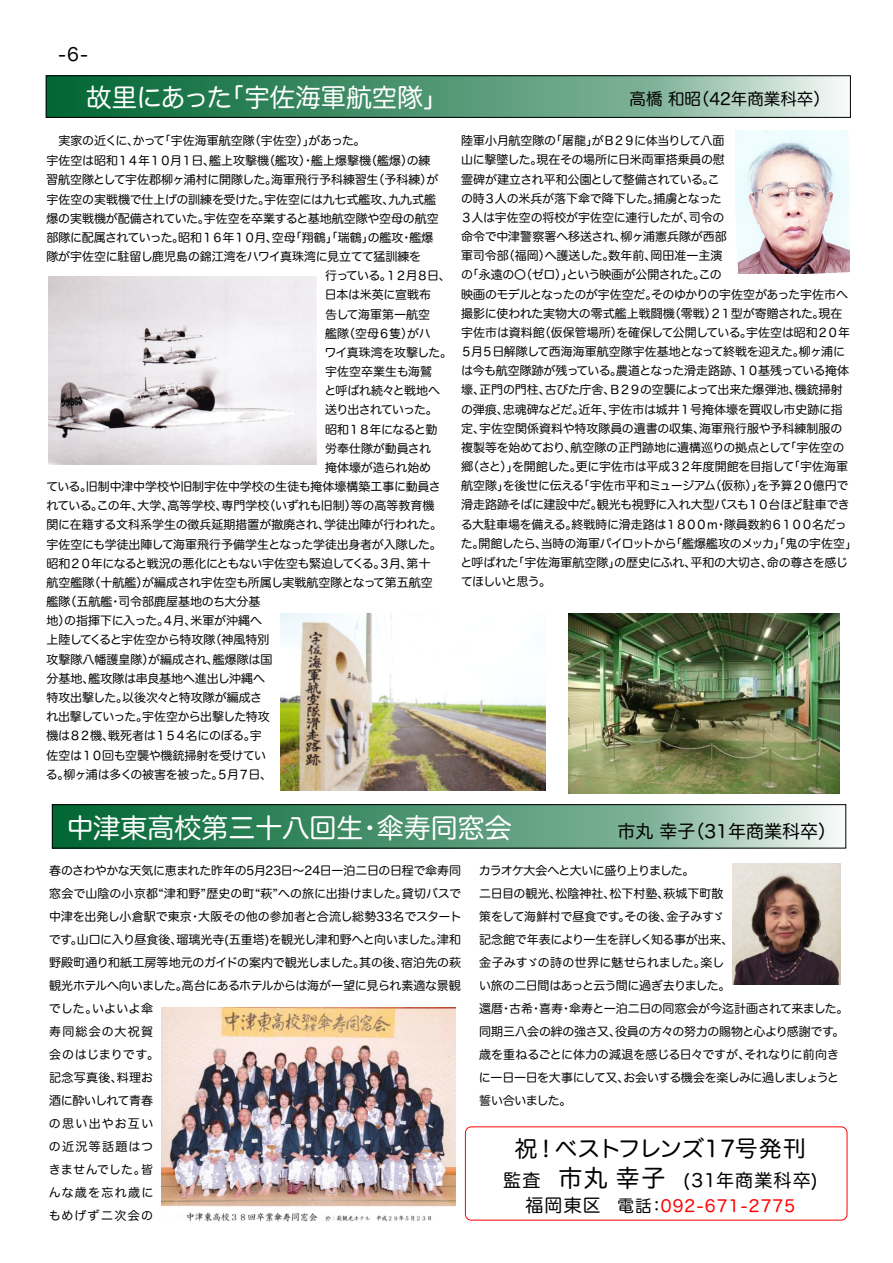
<style>
.page{position:relative;width:893px;height:1263px;background:#fff}
.page>*{position:absolute;margin:0;border:0;box-sizing:border-box;transform-origin:0 0}
.t1{font:27px "Hira Maru Pro W4";color:#fff}
.t2{font:25.5px "Hira Maru Pro W4";color:#fff}
.t3{font:22.5px "Hira Maru Pro W4";color:#000}
.t4{font:18px "Hira Maru Pro W4";color:#000}
.t5{font:18px "Hira Maru Pro W4";letter-spacing:.065em;color:#000}
.t6{font:16.5px "Hira Maru Pro W4";letter-spacing:.065em;color:#f00}
.t7{font:16.5px "Hira Maru Pro W4";color:#000}
.t8{font:12px/19.2px "Hira Maru Pro W4";letter-spacing:-.02em;color:#000}
.t9{font:12px/23px "Hira Maru Pro W4";color:#000}
.t10{font:12px "Hira Maru Pro W4";letter-spacing:-.05em;color:#000}
.t11{font:12px "Hira Maru Pro W4";letter-spacing:-.055em;color:#000}
.t12{font:12px "Hira Maru Pro W4";letter-spacing:-.04em;color:#000}
.t13{font:12px "Hira Maru Pro W4";letter-spacing:-.045em;color:#000}
.t14{font:12px "Hira Maru Pro W4";letter-spacing:-.07em;color:#000}
.t15{font:12px "Hira Maru Pro W4";letter-spacing:-.065em;color:#000}
.s1{font-size:24px}
.s2{font-size:18px;color:#000}
.s3{color:#000}
</style>
<div class="page">
<svg style="left:48px;top:77px;width:793px;height:39px;background:#5c9d7c"></svg>
<div style="left:46px;top:75px;width:805px;height:43px;border:1px solid #000"></div>
<svg style="left:54px;top:806px;width:783px;height:40px;background:#5c9d7c"></svg>
<div style="left:52px;top:804px;width:794px;height:44px;border:1px solid #000"></div>
<img style="left:736px;top:131px;width:113px;height:143px">
<img style="left:281px;top:613px;width:264px;height:177px">
<img style="left:48px;top:276px;width:269px;height:188px">
<img style="left:569px;top:613px;width:270px;height:180px">
<img style="left:732px;top:863px;width:108px;height:121px">
<div style="left:465px;top:1126px;width:382px;height:94px;border:1px solid #f00;border-radius:6px"></div>
<img style="left:162px;top:1007px;width:293px;height:215px">
<h3 class="t4" style="left:58px;top:45px;width:32px">-6-</h3>
<h2 class="t2" style="left:86px;top:84px;width:363px">故⾥にあった「宇佐海軍航空隊」</h2>
<h3 class="t7" style="left:630px;top:91px;width:202px">⾼橋和昭（42年商業科卒）</h3>
<p class="t8" style="left:59px;top:131px;width:309px">実家の近くに、かって「宇佐海軍航空隊（宇佐空）」があった。</p>
<p class="t9" style="left:47px;top:149px;width:386px">宇佐空は昭和１４年１０⽉１⽇、艦上攻撃機（艦攻）・艦上爆撃機（艦爆）の練</p>
<p class="t8" style="left:46px;top:170px;width:393px">習航空隊として宇佐郡柳ヶ浦村に開隊した。海軍⾶⾏予科練習⽣（予科練）が</p>
<p class="t8" style="left:47px;top:189px;width:391px">宇佐空の実戦機で仕上げの訓練を受けた。宇佐空には九七式艦攻、九九式艦</p>
<p class="t8" style="left:47px;top:209px;width:394px">爆の実戦機が配備されていた。宇佐空を卒業すると基地航空隊や空⺟の航空</p>
<p class="t12" style="left:47px;top:231px;width:388px">部隊に配属されていった。昭和１６年１０⽉、空⺟「翔鶴」「瑞鶴」の艦攻・艦爆</p>
<p class="t8" style="left:47px;top:247px;width:376px">隊が宇佐空に駐留し⿅児島の錦江湾をハワイ真珠湾に⾒⽴てて猛訓練を</p>
<p class="t8" style="left:325px;top:266px;width:127px">⾏っている。１２⽉８⽇、</p>
<p class="t8" style="left:325px;top:285px;width:108px">⽇本は⽶英に宣戦布</p>
<p class="t8" style="left:325px;top:304px;width:106px">告して海軍第⼀航空</p>
<p class="t8" style="left:325px;top:324px;width:107px">艦隊（空⺟６隻）がハ</p>
<p class="t8" style="left:325px;top:343px;width:129px">ワイ真珠湾を攻撃した。</p>
<p class="t9" style="left:325px;top:360px;width:109px">宇佐空卒業⽣も海鷲</p>
<p class="t8" style="left:324px;top:381px;width:117px">と呼ばれ続々と戦地へ</p>
<p class="t14" style="left:325px;top:404px;width:114px">送り出されていった。</p>
<p class="t15" style="left:325px;top:423px;width:114px">昭和１８年になると勤</p>
<p class="t8" style="left:325px;top:439px;width:108px">労奉仕隊が動員され</p>
<p class="t8" style="left:325px;top:458px;width:107px">掩体壕が造られ始め</p>
<p class="t8" style="left:46px;top:477px;width:396px">ている。旧制中津中学校や旧制宇佐中学校の⽣徒も掩体壕構築⼯事に動員さ</p>
<p class="t8" style="left:46px;top:496px;width:389px">れている。この年、⼤学、⾼等学校、専⾨学校（いずれも旧制）等の⾼等教育機</p>
<p class="t8" style="left:46px;top:515px;width:397px">関に在籍する⽂科系学⽣の徴兵延期措置が撤廃され、学徒出陣が⾏われた。</p>
<p class="t8" style="left:46px;top:534px;width:397px">宇佐空にも学徒出陣して海軍⾶⾏予備学⽣となった学徒出⾝者が⼊隊した。</p>
<p class="t10" style="left:46px;top:557px;width:386px">昭和２０年になると戦況の悪化にともない宇佐空も緊迫してくる。３⽉、第⼗</p>
<p class="t9" style="left:46px;top:571px;width:388px">航空艦隊（⼗航艦）が編成され宇佐空も所属し実戦航空隊となって第五航空</p>
<p class="t9" style="left:46px;top:590px;width:216px">艦隊（五航艦・司令部⿅屋基地のち⼤分基</p>
<p class="t9" style="left:46px;top:609px;width:217px">地）の指揮下に⼊った。４⽉、⽶軍が沖縄へ</p>
<p class="t10" style="left:46px;top:634px;width:224px">上陸してくると宇佐空から特攻隊（神⾵特別</p>
<p class="t9" style="left:46px;top:648px;width:227px">攻撃隊⼋幡護皇隊）が編成され、艦爆隊は国</p>
<p class="t8" style="left:46px;top:669px;width:220px">分基地、艦攻隊は串良基地へ進出し沖縄へ</p>
<p class="t8" style="left:46px;top:688px;width:217px">特攻出撃した。以後次々と特攻隊が編成さ</p>
<p class="t11" style="left:46px;top:711px;width:225px">れ出撃していった。宇佐空から出撃した特攻</p>
<p class="t11" style="left:46px;top:730px;width:217px">機は８２機、戦死者は１５４名にのぼる。宇</p>
<p class="t8" style="left:46px;top:745px;width:221px">佐空は１０回も空襲や機銃掃射を受けてい</p>
<p class="t13" style="left:46px;top:768px;width:228px">る。柳ヶ浦は多くの被害を被った。５⽉７⽇、</p>
<p class="t8" style="left:460px;top:131px;width:398px">陸軍⼩⽉航空隊の「屠⿓」がＢ２９に体当りして⼋⾯<br>⼭に撃墜した。現在その場所に⽇⽶両軍搭乗員の慰<br>霊碑が建⽴され平和公園として整備されている。こ<br>の時３⼈の⽶兵が落下傘で降下した。捕虜となった<br>３⼈は宇佐空の将校が宇佐空に連⾏したが、司令の<br>命令で中津警察署へ移送され、柳ヶ浦憲兵隊が⻄部<br>軍司令部（福岡）へ護送した。数年前、岡⽥准⼀主演<br>の「永遠の〇（ゼロ）」という映画が公開された。この<br>映画のモデルとなったのが宇佐空だ。そのゆかりの宇佐空があった宇佐市へ撮影に使われた実物⼤の零式艦上戦闘機（零戦）２１型が寄贈された。現在<br>宇佐市は資料館（仮保管場所）を確保して公開している。宇佐空は昭和２０年５⽉５⽇解隊して⻄海海軍航空隊宇佐基地となって終戦を迎えた。柳ヶ浦には今も航空隊跡が残っている。農道となった滑⾛路跡、１０基残っている掩体壕、正⾨の⾨柱、古びた庁舎、Ｂ２９の空襲によって出来た爆弾池、機銃掃射<br>の弾痕、忠魂碑などだ。近年、宇佐市は城井１号掩体壕を買収し市史跡に指定、宇佐空関係資料や特攻隊員の遺書の収集、海軍⾶⾏服や予科練制服の<br>複製等を始めており、航空隊の正⾨跡地に遺構巡りの拠点として「宇佐空の郷（さと）」を開館した。更に宇佐市は平成３２年度開館を⽬指して「宇佐海軍航空隊」を後世に伝える「宇佐市平和ミュージアム（仮称）」を予算２０億円で滑⾛路跡そばに建設中だ。観光も視野に⼊れ⼤型バスも１０台ほど駐⾞できる⼤駐⾞場を備える。終戦時に滑⾛路は１８００ｍ・隊員数約６１００名だった。開館したら、当時の海軍パイロットから「艦爆艦攻のメッカ」「⻤の宇佐空」と呼ばれた「宇佐海軍航空隊」の歴史にふれ、平和の⼤切さ、命の尊さを感じてほしいと思う。</p>
<h1 class="t1" style="left:67px;top:814px;width:446px">中津東⾼校第三⼗⼋回⽣・傘寿同窓会</h1>
<h3 class="t4" style="left:617px;top:822px;width:220px">市丸幸⼦（31年商業科卒）</h3>
<p class="t9" style="left:49px;top:859px;width:414px">春のさわやかな天気に恵まれた昨年の5⽉23⽇〜24⽇⼀泊⼆⽇の⽇程で傘寿同窓会で⼭陰の⼩京都“津和野”歴史の町“萩”への旅に出掛けました。貸切バスで中津を出発し⼩倉駅で東京・⼤阪その他の参加者と合流し総勢33名でスタートです。⼭⼝に⼊り昼⾷後、瑠璃光寺(五重塔)を観光し津和野へと向いました。津和野殿町通り和紙⼯房等地元のガイドの案内で観光しました。其の後、宿泊先の萩観光ホテルへ向いました。⾼台にあるホテルからは海が⼀望に⾒られ素適な景観でした。いよいよ傘<br>寿同総会の⼤祝賀<br>会のはじまりです。<br>記念写真後、料理お<br>酒に酔いしれて⻘春<br>の思い出やお互い<br>の近況等話題はつ<br>きませんでした。皆<br>んな歳を忘れ歳に<br>もめげず⼆次会の</p>
<p class="t8" style="left:479px;top:859px;width:371px;line-height:23px">カラオケ⼤会へと⼤いに盛り上りました。<br>⼆⽇⽬の観光、松陰神社、松下村塾、萩城下町散<br>策をして海鮮村で昼⾷です。その後、⾦⼦みすゞ<br>記念館で年表により⼀⽣を詳しく知る事が出来、<br>⾦⼦みすゞの詩の世界に魅せられました。楽し<br>い旅の⼆⽇間はあっと云う間に過ぎ去りました。<br>還暦・古希・喜寿・傘寿と⼀泊⼆⽇の同窓会が今迄計画されて来ました。同期三⼋会の絆の強さ⼜、役員の⽅々の努⼒の賜物と⼼より感謝です。歳を重ねるごとに体⼒の減退を感じる⽇々ですが、それなりに前向きに⼀⽇⼀⽇を⼤事にして⼜、お会いする機会を楽しみに過しましょうと誓い合いました。</p>
<h3 class="t3" style="left:515px;top:1137px;width:292px">祝！ベストフレンズ17号発刊</h3>
<h3 class="t5" style="left:503px;top:1171px;width:316px">監査 <span class="s1">市丸幸⼦</span> (31年商業科卒)</h3>
<h3 class="t6" style="left:525px;top:1197px;width:271px"><span class="s2">福岡東区</span> <span class="s3">電話：</span>092-671-2775</h3>
</div>
